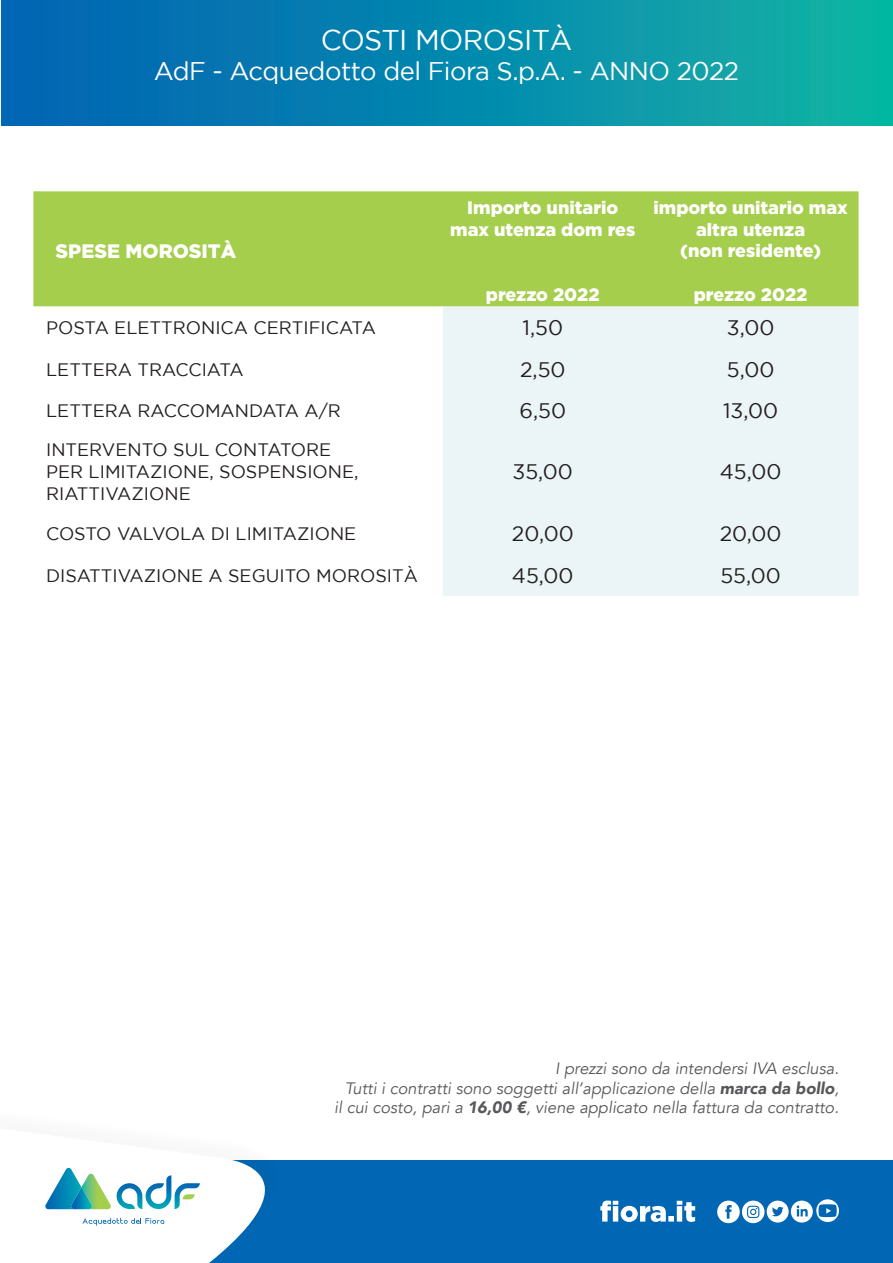
<style>
.page{position:relative;width:893px;height:1263px;background:#fff}
.page>*{position:absolute;margin:0;border:0;box-sizing:border-box;transform-origin:0 0}
.t1{font:28.5px "Gotham";letter-spacing:-.02em;color:#fff}
.t2{font:25.5px "Gotham";letter-spacing:-.02em;color:#fff}
.t3{font:21px "Gotham";color:#231f20}
.t4{font:900 19.5px "Gotham";color:#fff}
.t5{font:18px/21.6px "Gotham";color:#231f20}
.t6{font:900 18px/21.6px "Gotham";color:#fff;text-align:center}
.t7{font:italic 16.5px "Avenir";color:#57585a}
.s1{font-weight:900}
</style>
<div class="page">
<div style="left:0;top:1161px;width:893px;height:102px;background:#0166b3"></div>
<svg style="left:0;top:1160px;width:336px;height:103px;fill:#fff"></svg>
<svg style="left:45px;top:1168px;width:155px;height:41px;background:#a4d3d8"></svg>
<svg style="left:82px;top:1218px;width:82px;height:8px"></svg>
<svg style="left:717px;top:1199px;width:122px;height:24px"></svg>
<svg style="left:600px;top:1200px;width:95px;height:22px"></svg>
<div style="left:1px;top:0;width:892px;height:125px;background:linear-gradient(to right,#0060b5,#0fb3a5)"></div>
<div style="left:33px;top:191px;width:825px;height:116px;background:#a4ce4c"></div>
<div style="left:443px;top:307px;width:415px;height:289px;background:#ebf5f7"></div>
<p class="t1" style="left:321px;top:24px;width:253px">COSTI MOROSITÀ</p>
<p class="t2" style="left:154px;top:57px;width:587px">AdF - Acquedotto del Fiora S.p.A. - ANNO 2022</p>
<p class="t4" style="left:56px;top:240px;width:182px">SPESE MOROSITÀ</p>
<p class="t6" style="left:450px;top:197px;width:187px">Importo unitario max utenza dom res</p>
<p class="t6" style="left:486px;top:283px;width:115px">prezzo 2022</p>
<p class="t6" style="left:653px;top:197px;width:196px">importo unitario max altra utenza</p>
<p class="t6" style="left:680px;top:240px;width:143px">(non residente)</p>
<p class="t6" style="left:694px;top:283px;width:115px">prezzo 2022</p>
<p class="t5" style="left:46px;top:317px;width:331px">POSTA ELETTRONICA CERTIFICATA</p>
<p class="t3" style="left:522px;top:316px;width:42px">1,50</p>
<p class="t3" style="left:727px;top:316px;width:49px">3,00</p>
<p class="t5" style="left:46px;top:358px;width:199px">LETTERA TRACCIATA</p>
<p class="t3" style="left:520px;top:358px;width:47px">2,50</p>
<p class="t3" style="left:727px;top:358px;width:49px">5,00</p>
<p class="t5" style="left:46px;top:399px;width:296px">LETTERA RACCOMANDATA A/R</p>
<p class="t3" style="left:519px;top:399px;width:48px">6,50</p>
<p class="t3" style="left:723px;top:399px;width:57px">13,00</p>
<p class="t5" style="left:46px;top:439px;width:314px">INTERVENTO SUL CONTATORE<br>PER LIMITAZIONE, SOSPENSIONE,<br>RIATTIVAZIONE</p>
<p class="t3" style="left:513px;top:460px;width:62px">35,00</p>
<p class="t3" style="left:720px;top:460px;width:63px">45,00</p>
<p class="t5" style="left:46px;top:523px;width:312px">COSTO VALVOLA DI LIMITAZIONE</p>
<p class="t3" style="left:512px;top:522px;width:63px">20,00</p>
<p class="t3" style="left:720px;top:522px;width:63px">20,00</p>
<p class="t5" style="left:46px;top:564px;width:373px">DISATTIVAZIONE A SEGUITO MOROSITÀ</p>
<p class="t3" style="left:512px;top:564px;width:63px">45,00</p>
<p class="t3" style="left:720px;top:564px;width:62px">55,00</p>
<p class="t7" style="left:555px;top:1058px;width:285px">I prezzi sono da intendersi IVA esclusa.</p>
<p class="t7" style="left:345px;top:1078px;width:496px">Tutti i contratti sono soggetti all’applicazione della <span class="s1">marca da bollo</span>,</p>
<p class="t7" style="left:334px;top:1098px;width:506px">il cui costo, pari a <span class="s1">16,00 €</span>, viene applicato nella fattura da contratto.</p>
</div>
